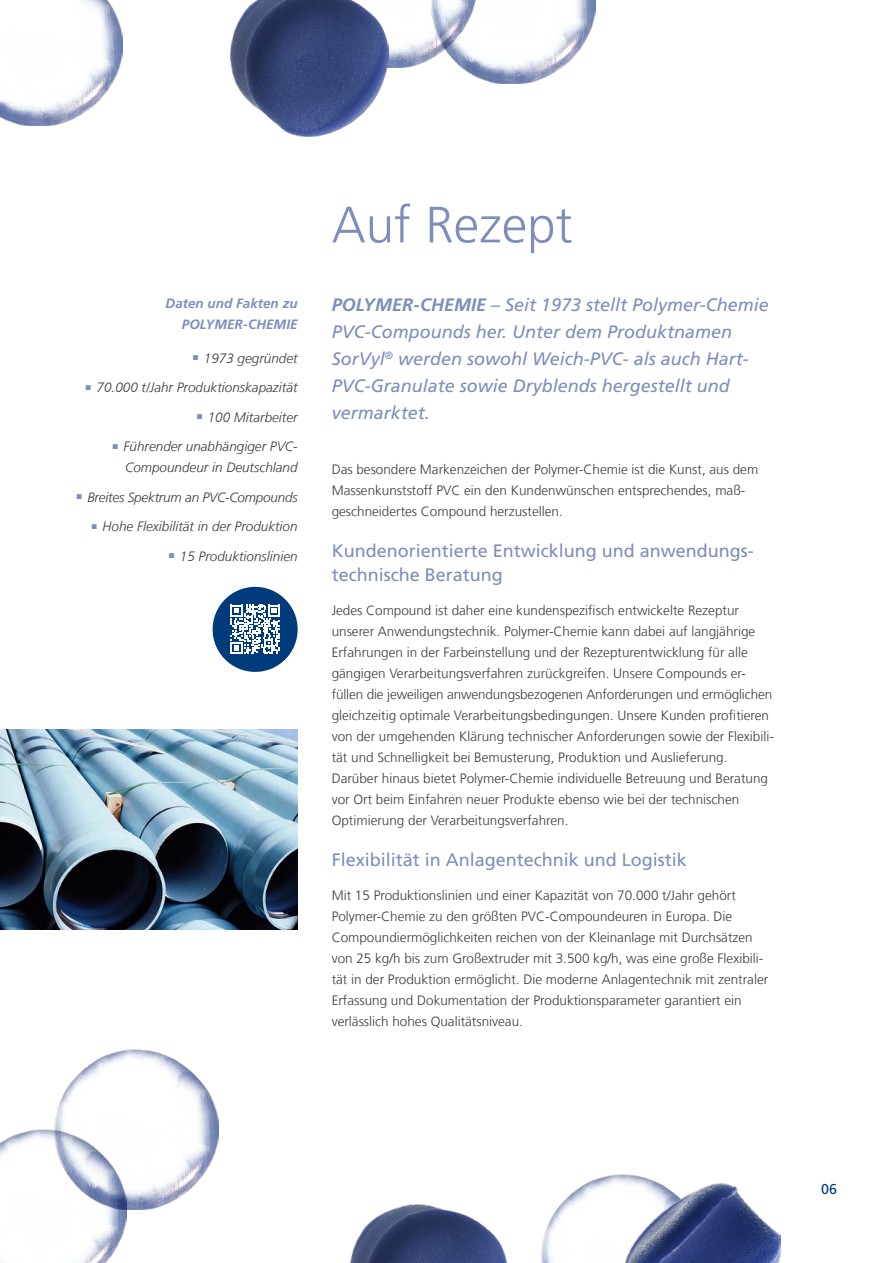
<style>
.page{position:relative;width:893px;height:1263px;background:#fff}
.page>*{position:absolute;margin:0;border:0;box-sizing:border-box;transform-origin:0 0}
.t1{font:300 51px "Frutiger LT Com";color:#7e8eba}
.t2{font:italic 18px/27px "Frutiger LT Com";color:#7e8eba}
.t3{font:18px/24px "Frutiger LT Com";color:#7e8eba}
.t4{font:14.25px "Frutiger LT Com";color:#003c7c}
.t5{font:300 13.5px/21px "Frutiger LT Com";color:#3b3b3a}
.t6{font:italic 300 13.5px/21px "Frutiger LT Com";color:#3b3b3a;text-align:right}
.t7{font:italic 700 13.5px/21px "Frutiger LT Com";color:#7e8eba;text-align:right}
.s1{font-weight:700}
</style>
<div class="page">
<img style="left:0;top:0;width:123px;height:126px">
<img style="left:461px;top:0;width:134px;height:84px">
<img style="left:389px;top:0;width:88px;height:67px">
<img style="left:54px;top:1049px;width:164px;height:161px">
<img style="left:0;top:1130px;width:127px;height:133px">
<img style="left:231px;top:0;width:158px;height:137px">
<img style="left:350px;top:1205px;width:157px;height:58px">
<img style="left:542px;top:1174px;width:117px;height:89px">
<img style="left:624px;top:1183px;width:157px;height:80px">
<div style="left:213px;top:587px;width:85px;height:85px;background:#003c7c;border-radius:50%"></div>
<svg style="left:230px;top:605px;width:50px;height:49px"></svg>
<img style="left:0;top:729px;width:298px;height:201px">
<p class="t7" style="left:166px;top:293px;width:134px">Daten und Fakten zu<br>POLYMER-CHEMIE</p>
<p class="t6" style="left:192px;top:347px;width:107px"><sup>■</sup> 1973 gegründet</p>
<p class="t6" style="left:85px;top:377px;width:214px"><sup>■</sup> 70.000 t/Jahr Produktionskapazität</p>
<p class="t6" style="left:197px;top:406px;width:103px"><sup>■</sup> 100 Mitarbeiter</p>
<p class="t6" style="left:112px;top:436px;width:187px"><sup>■</sup> Führender unabhängiger PVC-<br>Compoundeur in Deutschland</p>
<p class="t6" style="left:76px;top:486px;width:223px"><sup>■</sup> Breites Spektrum an PVC-Compounds</p>
<p class="t6" style="left:91px;top:516px;width:208px"><sup>■</sup> Hohe Flexibilität in der Produktion</p>
<p class="t6" style="left:169px;top:545px;width:131px"><sup>■</sup> 15 Produktionslinien</p>
<h1 class="t1" style="left:332px;top:195px;width:242px">Auf Rezept</h1>
<h2 class="t2" style="left:332px;top:291px;width:439px"><span class="s1">POLYMER-CHEMIE</span> – Seit 1973 stellt Polymer-Chemie PVC-Compounds her. Unter dem Produktnamen SorVyl<sup>®</sup> werden sowohl Weich-PVC- als auch Hart-PVC-Granulate sowie Dryblends hergestellt und vermarktet.</h2>
<p class="t5" style="left:332px;top:459px;width:428px">Das besondere Markenzeichen der Polymer-Chemie ist die Kunst, aus dem<br>Massenkunststoff PVC ein den Kundenwünschen entsprechendes, maß&shy;geschneidertes Compound herzustellen.</p>
<h2 class="t3" style="left:332px;top:539px;width:424px">Kundenorientierte Entwicklung und anwendungs&shy;technische Beratung</h2>
<p class="t5" style="left:332px;top:600px;width:444px">Jedes Compound ist daher eine kundenspezifisch entwickelte Rezeptur unserer Anwendungstechnik. Polymer-Chemie kann dabei auf langjährige Erfahrungen in der Farbeinstellung und der Rezepturentwicklung für alle gängigen Verarbeitungsverfahren zurückgreifen. Unsere Compounds er&shy;füllen die jeweiligen anwendungsbezogenen Anforderungen und ermöglichen gleichzeitig optimale Verarbeitungsbedingungen. Unsere Kunden profitieren von der umgehenden Klärung technischer Anforderungen sowie der Flexibili&shy;tät und Schnelligkeit bei Bemusterung, Produktion und Auslieferung.<br>Darüber hinaus bietet Polymer-Chemie individuelle Betreuung und Beratung vor Ort beim Einfahren neuer Produkte ebenso wie bei der technischen Optimierung der Verarbeitungsverfahren.</p>
<h2 class="t3" style="left:332px;top:848px;width:357px">Flexibilität in Anlagentechnik und Logistik</h2>
<p class="t5" style="left:332px;top:885px;width:438px">Mit 15 Produktionslinien und einer Kapazität von 70.000 t/Jahr gehört Polymer-Chemie zu den größten PVC-Compoundeuren in Europa. Die Compoundiermöglichkeiten reichen von der Kleinanlage mit Durchsätzen von 25 kg/h bis zum Großextruder mit 3.500 kg/h, was eine große Flexibili&shy;tät in der Produktion ermöglicht. Die moderne Anlagentechnik mit zentraler Erfassung und Dokumentation der Produktionsparameter garantiert ein verlässlich hohes Qualitätsniveau.</p>
<p class="t4" style="left:821px;top:1180px;width:17px">06</p>
</div>
